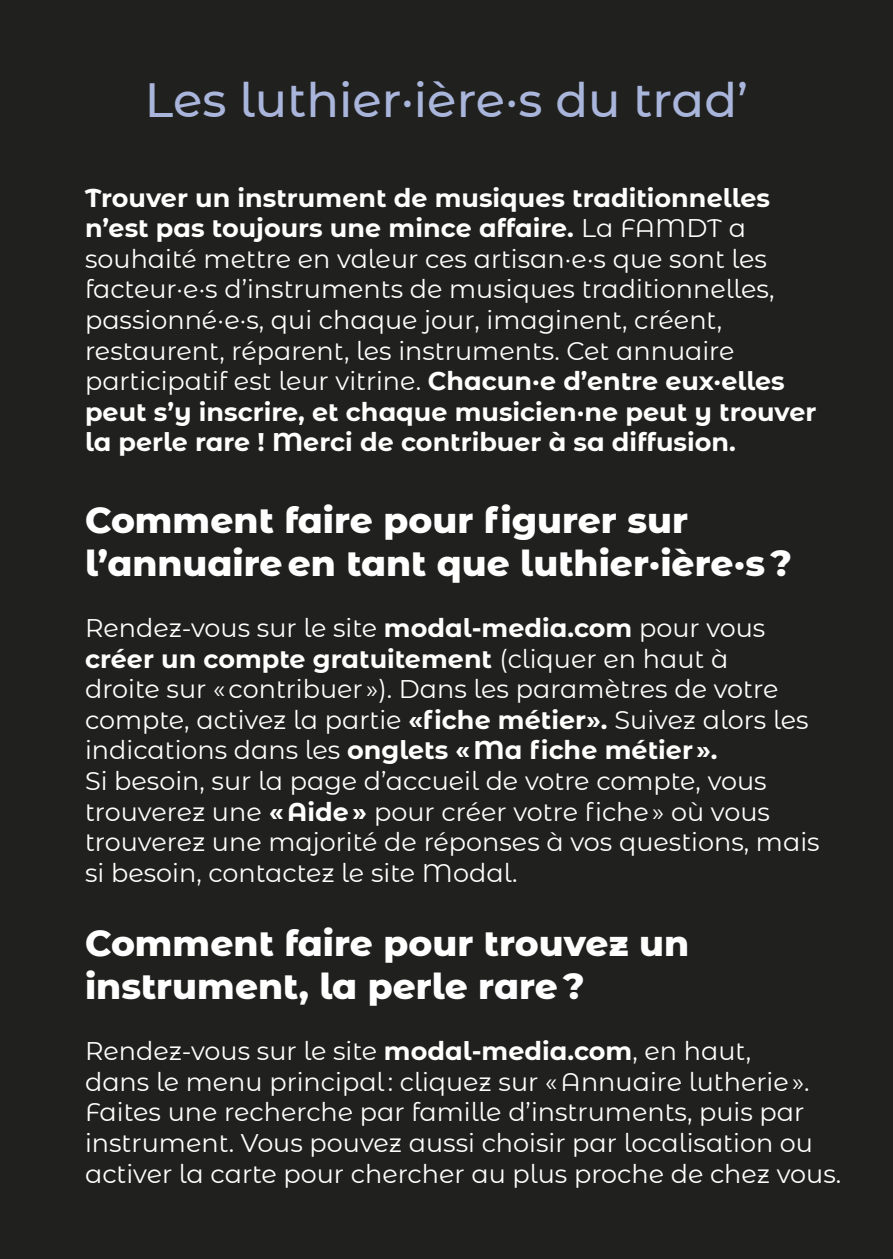
<style>
.page{position:relative;width:893px;height:1259px;background:#20201e}
.page>*{position:absolute;margin:0;border:0;box-sizing:border-box;transform-origin:0 0}
.t1{font:500 48px "Montserrat Alternates";color:#a9b5db}
.t2{font:800 36px/43.2px "Montserrat Alternates";color:#fff}
.t3{font:25.5px/30.6px "Montserrat Alternates";color:#fff}
.s1{font-weight:700}
</style>
<div class="page">
<p class="t1" style="left:145px;top:66px;width:604px">Les luthier·ière·s du trad’</p>
<p class="t3" style="left:85px;top:181px;width:733px"><span class="s1">Trouver un instrument de musiques traditionnelles n’est pas toujours une mince affaire.</span> La FAMDT a souhaité mettre en valeur ces artisan·e·s que sont les facteur·e·s d’instruments de musiques traditionnelles, passionné·e·s, qui chaque jour, imaginent, créent, restaurent, réparent, les instruments. Cet annuaire participatif est leur vitrine. <span class="s1">Chacun·e d’entre eux·elles peut s’y inscrire, et chaque musicien·ne peut y trouver la perle rare ! Merci de contribuer à sa diffusion.</span></p>
<p class="t2" style="left:85px;top:496px;width:708px">Comment faire pour figurer sur l’annuaire en tant que luthier·ière·s ?</p>
<p class="t3" style="left:85px;top:611px;width:682px">Rendez-vous sur le site <span class="s1">modal-media.com</span> pour vous</p>
<p class="t3" style="left:85px;top:642px;width:725px"><span class="s1">créer un compte gratuitement</span> (cliquer en haut à droite sur « contribuer »). Dans les paramètres de votre compte, activez la partie <span class="s1">«fiche métier».</span> Suivez alors les indications dans les <span class="s1">onglets « Ma fiche métier ».</span></p>
<p class="t3" style="left:85px;top:764px;width:736px">Si besoin, sur la page d’accueil de votre compte, vous trouverez une <span class="s1">« Aide »</span> pour créer votre fiche » où vous trouverez une majorité de réponses à vos questions, mais si besoin, contactez le site Modal.</p>
<p class="t2" style="left:85px;top:919px;width:606px">Comment faire pour trouvez un instrument, la perle rare ?</p>
<p class="t3" style="left:85px;top:1034px;width:758px">Rendez-vous sur le site <span class="s1">modal-media.com</span>, en haut,<br>dans le menu principal : cliquez sur « Annuaire lutherie ».<br>Faites une recherche par famille d’instruments, puis par instrument. Vous pouvez aussi choisir par localisation ou activer la carte pour chercher au plus proche de chez vous.</p>
</div>
